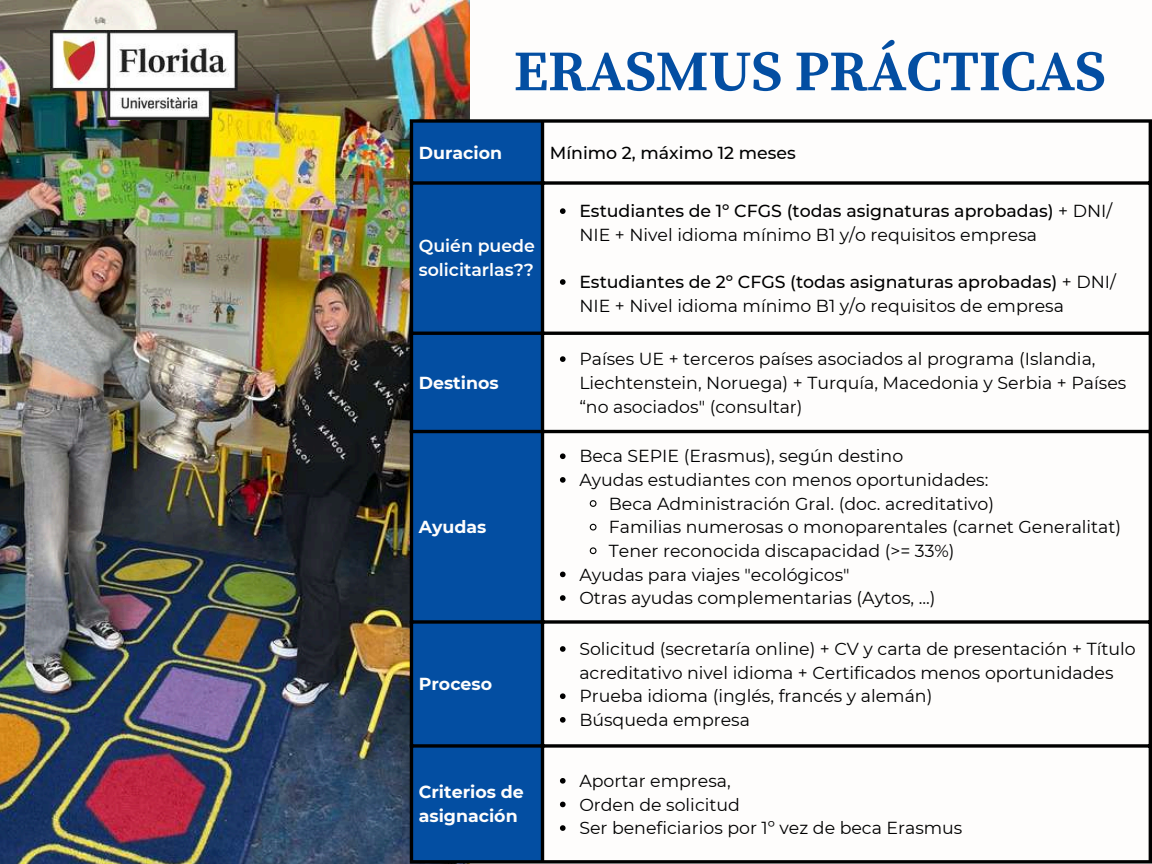
<style>
.page{position:relative;width:1152px;height:864px;background:#fff}
.page>*{position:absolute;margin:0;border:0;box-sizing:border-box;transform-origin:0 0}
.t1{font:700 57.45px "Source Serif Pro";color:#034ea2}
.t2{font:17.4px/23.7px "Montserrat";color:#000}
.t3{font:700 17.4px/23.7px "Montserrat";color:#fefdfc}
.t4{font:600 17.4px/23.7px "Montserrat";color:#fefdfc}
.t5{font:500 17.4px "Montserrat";color:#000}
.s1{font-weight:500}
</style>
<div class="page">
<img style="left:0;top:0;width:469px;height:864px">
<div style="left:413px;top:123px;width:128px;height:737px;background:#034ea2"></div>
<svg style="left:544px;top:123px;width:605px;height:737px"></svg>
<svg style="left:560px;top:208px;width:6px;height:6px"></svg>
<svg style="left:560px;top:279px;width:6px;height:6px"></svg>
<svg style="left:560px;top:356px;width:6px;height:6px"></svg>
<svg style="left:560px;top:453px;width:6px;height:6px"></svg>
<svg style="left:560px;top:477px;width:6px;height:6px"></svg>
<svg style="left:589px;top:499px;width:8px;height:9px"></svg>
<svg style="left:589px;top:523px;width:8px;height:8px"></svg>
<svg style="left:589px;top:547px;width:8px;height:8px"></svg>
<svg style="left:560px;top:572px;width:6px;height:5px"></svg>
<svg style="left:560px;top:595px;width:6px;height:6px"></svg>
<svg style="left:560px;top:646px;width:6px;height:6px"></svg>
<svg style="left:560px;top:693px;width:6px;height:6px"></svg>
<svg style="left:560px;top:717px;width:6px;height:6px"></svg>
<svg style="left:560px;top:778px;width:6px;height:6px"></svg>
<svg style="left:560px;top:802px;width:6px;height:5px"></svg>
<svg style="left:560px;top:825px;width:6px;height:6px"></svg>
<hr style="left:410px;top:123px;width:3px;height:737px;background:#000">
<hr style="left:541px;top:123px;width:3px;height:737px;background:#000">
<hr style="left:1149px;top:123px;width:3px;height:737px;background:#000">
<svg style="left:410px;top:119px;width:742px;height:4px;background:#222324"></svg>
<svg style="left:413px;top:181px;width:736px;height:4px;background:#1f2124"></svg>
<hr style="left:410px;top:332px;width:742px;height:3px;background:#000">
<hr style="left:410px;top:430px;width:742px;height:3px;background:#000">
<svg style="left:413px;top:620px;width:736px;height:4px;background:#202224"></svg>
<svg style="left:413px;top:744px;width:736px;height:4px;background:#202124"></svg>
<svg style="left:410px;top:860px;width:742px;height:4px;background:#232424"></svg>
<img style="left:51px;top:31px;width:187px;height:89px">
<h1 class="t1" style="left:514px;top:38px;width:593px">ERASMUS PRÁCTICAS</h1>
<p class="t3" style="left:419px;top:141px;width:85px">Duracion</p>
<p class="t5" style="left:550px;top:142px;width:248px">Mínimo 2, máximo 12 meses</p>
<p class="t4" style="left:419px;top:234px;width:118px">Quién puede solicitarlas??</p>
<p class="t3" style="left:419px;top:371px;width:81px">Destinos</p>
<p class="t3" style="left:419px;top:515px;width:69px">Ayudas</p>
<p class="t3" style="left:419px;top:672px;width:75px">Proceso</p>
<p class="t2" style="left:579px;top:199px;width:534px"><span class="s1">Estudiantes de 1º CFGS (todas asignaturas aprobadas)</span> + DNI/<br>NIE + Nivel idioma mínimo B1 y/o requisitos empresa</p>
<p class="t2" style="left:579px;top:270px;width:538px"><span class="s1">Estudiantes de 2º CFGS (todas asignaturas aprobadas)</span> + DNI/<br>NIE + Nivel idioma mínimo B1 y/o requisitos de empresa</p>
<p class="t2" style="left:579px;top:347px;width:549px">Países UE + terceros países asociados al programa (Islandia,<br>Liechtenstein, Noruega) + Turquía, Macedonia y Serbia + Países “no asociados" (consultar)</p>
<p class="t2" style="left:579px;top:444px;width:325px">Beca SEPIE (Erasmus), según destino</p>
<p class="t2" style="left:579px;top:468px;width:411px">Ayudas estudiantes con menos oportunidades:</p>
<p class="t2" style="left:609px;top:492px;width:387px">Beca Administración Gral. (doc. acreditativo)</p>
<p class="t2" style="left:609px;top:515px;width:514px">Familias numerosas o monoparentales (carnet Generalitat)</p>
<p class="t2" style="left:609px;top:539px;width:347px">Tener reconocida discapacidad (&gt;= 33%)</p>
<p class="t2" style="left:579px;top:562px;width:272px">Ayudas para viajes "ecológicos"</p>
<p class="t2" style="left:579px;top:586px;width:358px">Otras ayudas complementarias (Aytos, ...)</p>
<p class="t2" style="left:579px;top:637px;width:558px">Solicitud (secretaría online) + CV y carta de presentación + Título acreditativo nivel idioma + Certificados menos oportunidades Prueba idioma (inglés, francés y alemán)<br>Búsqueda empresa</p>
<p class="t3" style="left:419px;top:780px;width:107px">Criterios de asignación</p>
<p class="t2" style="left:579px;top:769px;width:385px">Aportar empresa,<br>Orden de solicitud<br>Ser beneficiarios por 1º vez de beca Erasmus</p>
</div>
